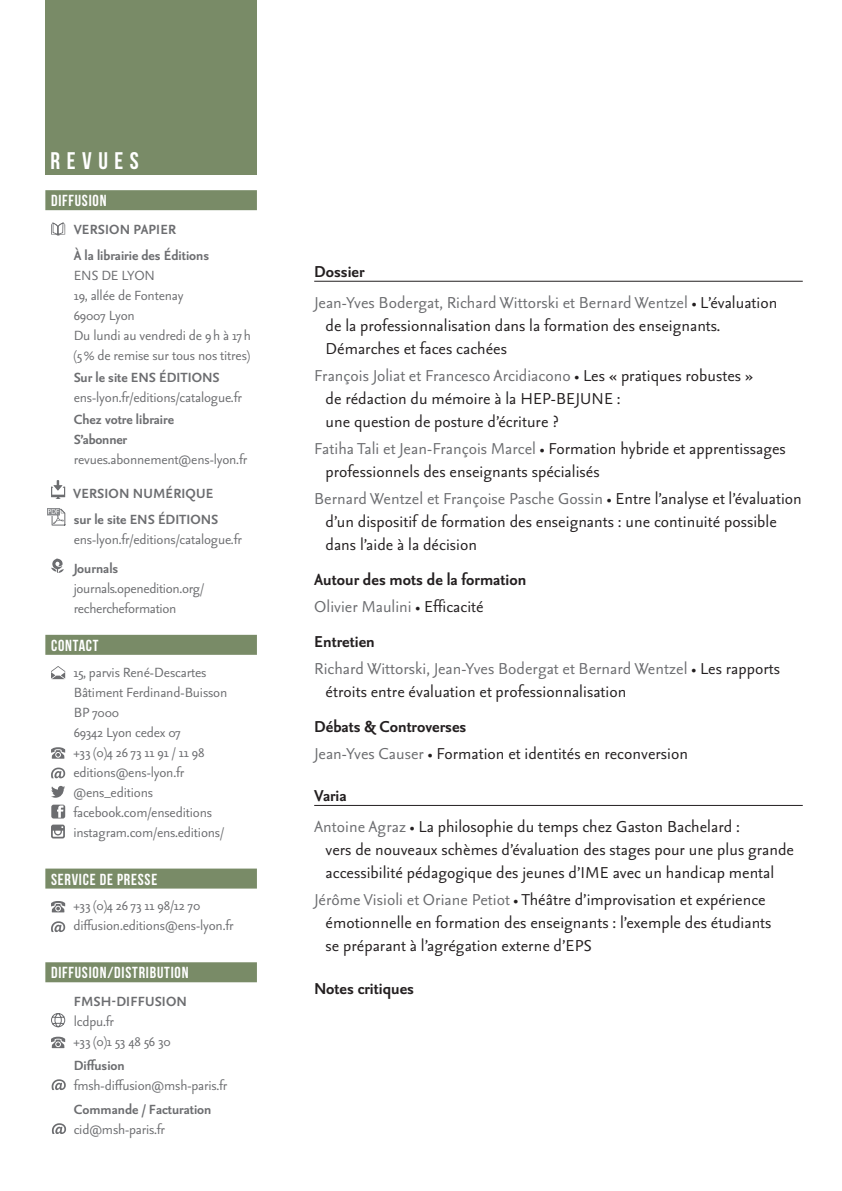
<style>
.page{position:relative;width:842px;height:1191px;background:#fff}
.page>*{position:absolute;margin:0;border:0;box-sizing:border-box;transform-origin:0 0}
.t1{font:24px "Bebas Neue";letter-spacing:.275em;color:#fff}
.t2{font:19px/23px "Seria Sans Pro";color:#231f20}
.t3{font:19px/31px "Seria Sans Pro";color:#6c6d70}
.t4{font:700 19px/27px "Seria Sans Pro";color:#231f20}
.t5{font:16px/20px "Seria Sans Pro";letter-spacing:-.01em;color:#6c6d70}
.t6{font:700 16px/26px "Seria Sans Pro";color:#6c6d70}
.t7{font:16px "Bebas Neue";letter-spacing:.05em;color:#fff}
.s1{font-weight:700;color:#231f20}
.s2{color:#231f20}
.s3{color:#6c6d70}
.s4{font-weight:400;color:#6c6d70}
.s5{font-weight:400}
.s6{font-weight:700}
</style>
<div class="page">
<div style="left:45px;top:0;width:212px;height:175px;background:#798b67"></div>
<hr style="left:314px;top:281px;width:489px;height:1px;background:#231f20">
<hr style="left:314px;top:805px;width:489px;height:1px;background:#231f20">
<div style="left:45px;top:190px;width:212px;height:20px;background:#798b67"></div>
<div style="left:45px;top:635px;width:212px;height:20px;background:#798b67"></div>
<div style="left:45px;top:868px;width:212px;height:20px;background:#798b67"></div>
<div style="left:45px;top:962px;width:212px;height:20px;background:#798b67"></div>
<svg style="left:51px;top:222px;width:14px;height:14px"></svg>
<svg style="left:51px;top:480px;width:14px;height:19px"></svg>
<div style="left:47px;top:508px;width:13px;height:7px;background:#8a8c8f"></div>
<svg style="left:48px;top:508px;width:17px;height:17px"></svg>
<svg style="left:51px;top:559px;width:13px;height:14px"></svg>
<svg style="left:51px;top:666px;width:14px;height:13px"></svg>
<svg style="left:51px;top:747px;width:14px;height:11px"></svg>
<svg style="left:51px;top:767px;width:14px;height:71px"></svg>
<svg style="left:51px;top:901px;width:14px;height:11px"></svg>
<svg style="left:51px;top:921px;width:14px;height:42px"></svg>
<svg style="left:51px;top:1013px;width:14px;height:14px"></svg>
<svg style="left:51px;top:1036px;width:14px;height:12px"></svg>
<svg style="left:52px;top:1079px;width:14px;height:55px"></svg>
<p class="t1" style="left:50px;top:148px;width:90px">REVUES</p>
<p class="t7" style="left:51px;top:192px;width:57px">DIFFUSION</p>
<p class="t6" style="left:74px;top:215px;width:137px">VERSION PAPIER<br>À la librairie des Éditions</p>
<p class="t5" style="left:74px;top:264px;width:179px">ENS DE LYON<br>19, allée de Fontenay<br>69007 Lyon<br>Du lundi au vendredi de 9h à 17h (5% de remise sur tous nos titres)</p>
<p class="t6" style="left:74px;top:363px;width:147px">Sur le site ENS ÉDITIONS</p>
<p class="t5" style="left:74px;top:386px;width:170px">ens-lyon.fr/editions/catalogue.fr</p>
<p class="t6" style="left:74px;top:408px;width:102px;line-height:20px">Chez votre libraire<br>S’abonner</p>
<p class="t5" style="left:74px;top:448px;width:175px">revues.abonnement@ens-lyon.fr</p>
<p class="t6" style="left:73px;top:479px;width:147px">VERSION NUMÉRIQUE sur le site ENS ÉDITIONS</p>
<p class="t5" style="left:74px;top:528px;width:170px">ens-lyon.fr/editions/catalogue.fr</p>
<p class="t6" style="left:74px;top:554px;width:46px">Journals</p>
<p class="t5" style="left:74px;top:577px;width:132px">journals.openedition.org/ rechercheformation</p>
<p class="t7" style="left:51px;top:636px;width:49px">CONTACT</p>
<p class="t5" style="left:73px;top:661px;width:156px">15, parvis René-Descartes<br>Bâtiment Ferdinand-Buisson<br>BP 7000<br>69342 Lyon cedex 07<br>+33 (0)4 26 73 11 91 / 11 98 editions@ens-lyon.fr @ens_editions facebook.com/enseditions instagram.com/ens.editions/</p>
<p class="t7" style="left:51px;top:870px;width:108px">SERVICE DE PRESSE</p>
<p class="t5" style="left:73px;top:895px;width:162px">+33 (0)4 26 73 11 98/12 70 diffusion.editions@ens-lyon.fr</p>
<p class="t7" style="left:51px;top:964px;width:139px">DIFFUSION/DISTRIBUTION</p>
<p class="t6" style="left:74px;top:987px;width:115px">FMSH-DIFFUSION</p>
<p class="t5" style="left:73px;top:1010px;width:99px">lcdpu.fr<br>+33 (0)1 53 48 56 30</p>
<p class="t6" style="left:74px;top:1051px;width:53px">Diffusion</p>
<p class="t5" style="left:74px;top:1074px;width:155px">fmsh-diffusion@msh-paris.fr</p>
<p class="t6" style="left:74px;top:1095px;width:139px">Commande / Facturation</p>
<p class="t5" style="left:74px;top:1118px;width:93px">cid@msh-paris.fr</p>
<p class="t3" style="left:314px;top:255px;width:465px"><span class="s1">Dossier<br></span>Jean-Yves Bodergat, Richard Wittorski et Bernard Wentzel <span class="s2">• L’évaluation</span></p>
<p class="t2" style="left:326px;top:313px;width:396px">de la professionnalisation dans la formation des enseignants.<br>Démarches et faces cachées</p>
<p class="t2" style="left:326px;top:363px;width:429px;text-indent:-11px"><span class="s3">François Joliat et Francesco Arcidiacono</span> • Les « pratiques robustes » de rédaction du mémoire à la HEP-BEJUNE :<br>une question de posture d’écriture ?</p>
<p class="t2" style="left:326px;top:436px;width:462px;text-indent:-11px"><span class="s3">Fatiha Tali et Jean-François Marcel</span> • Formation hybride et apprentissages professionnels des enseignants spécialisés</p>
<p class="t2" style="left:326px;top:486px;width:478px;text-indent:-11px"><span class="s3">Bernard Wentzel et Françoise Pasche Gossin</span> • Entre l’analyse et l’évaluation d’un dispositif de formation des enseignants : une continuité possible dans l’aide à la décision</p>
<p class="t4" style="left:314px;top:565px;width:214px">Autour des mots de la formation<br><span class="s4">Olivier Maulini</span> <span class="s5">• Efficacité</span></p>
<p class="t3" style="left:314px;top:627px;width:467px;line-height:27px"><span class="s1">Entretien<br></span>Richard Wittorski, Jean-Yves Bodergat et Bernard Wentzel <span class="s2">• Les rapports</span></p>
<p class="t2" style="left:326px;top:679px;width:302px">étroits entre évaluation et professionnalisation</p>
<p class="t2" style="left:314px;top:712px;width:375px;line-height:27px"><span class="s6">Débats &amp; Controverses<br></span><span class="s3">Jean-Yves Causer</span> • Formation et identités en reconversion</p>
<p class="t2" style="left:314px;top:779px;width:427px;line-height:31px"><span class="s6">Varia<br></span><span class="s3">Antoine Agraz</span> • La philosophie du temps chez Gaston Bachelard :</p>
<p class="t2" style="left:326px;top:837px;width:470px">vers de nouveaux schèmes d’évaluation des stages pour une plus grande accessibilité pédagogique des jeunes d’IME avec un handicap mental</p>
<p class="t2" style="left:326px;top:887px;width:448px;text-indent:-11px"><span class="s3">Jérôme Visioli et Oriane Petiot</span> • Théâtre d’improvisation et expérience émotionnelle en formation des enseignants : l’exemple des étudiants se préparant à l’agrégation externe d’EPS</p>
<p class="t4" style="left:314px;top:974px;width:101px">Notes critiques</p>
</div>
